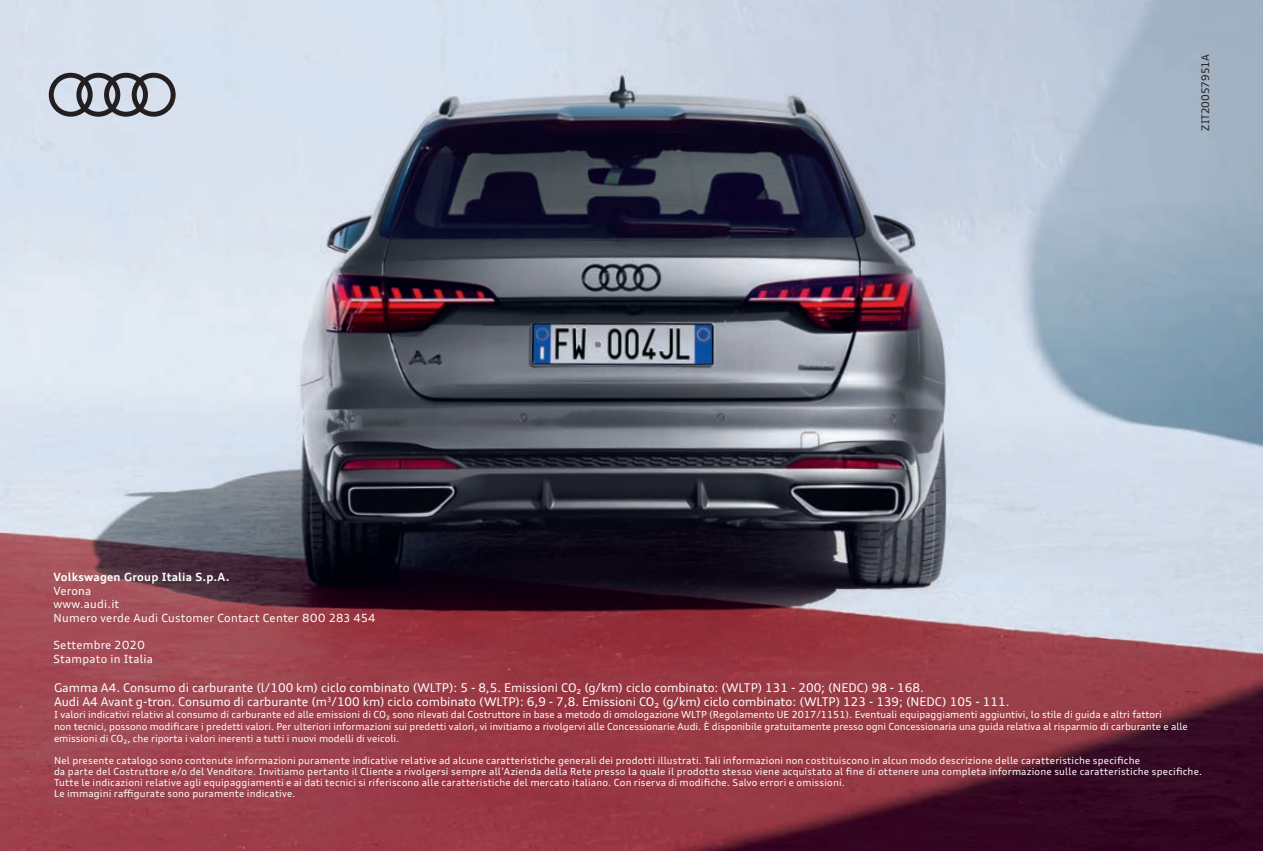
<style>
.page{position:relative;width:1263px;height:851px;background:#fff}
.page>*{position:absolute;margin:0;border:0;box-sizing:border-box;transform-origin:0 0}
.t1{font:12px "Audi Type";color:#fff}
.t2{font:11.25px "Audi Type";letter-spacing:.02em;color:#fff}
.t3{font:700 11.25px "Audi Type";letter-spacing:.02em;color:#fff}
.t4{font:10.5px "Audi Type";color:#231f20}
.t5{font:9.75px/11.7px "Audi Type";letter-spacing:.01em;color:#fff}
</style>
<div class="page">
<img style="left:79px;top:0;width:1184px;height:850px">
<img style="left:0;top:0;width:79px;height:850px">
<svg style="left:49px;top:73px;width:127px;height:44px;background:#8d919a"></svg>
<p class="t4" style="left:1199px;top:131px;width:78px;rotate:-90deg">ZIT20057951A</p>
<p class="t3" style="left:54px;top:570px;width:178px">Volkswagen Group Italia S.p.A.</p>
<p class="t2" style="left:54px;top:584px;width:39px">Verona</p>
<p class="t2" style="left:54px;top:597px;width:67px">www.audi.it</p>
<p class="t2" style="left:54px;top:611px;width:323px">Numero verde Audi Customer Contact Center 800 283 454</p>
<p class="t2" style="left:54px;top:638px;width:93px">Settembre 2020</p>
<p class="t2" style="left:54px;top:651px;width:101px">Stampato in Italia</p>
<p class="t1" style="left:54px;top:680px;width:871px">Gamma A4. Consumo di carburante (l/100 km) ciclo combinato (WLTP): 5 - 8,5. Emissioni CO₂ (g/km) ciclo combinato: (WLTP) 131 - 200; (NEDC) 98 - 168.</p>
<p class="t1" style="left:54px;top:694px;width:957px">Audi A4 Avant g-tron. Consumo di carburante (m<sup>3</sup>/100 km) ciclo combinato (WLTP): 6,9 - 7,8. Emissioni CO₂ (g/km) ciclo combinato: (WLTP) 123 - 139; (NEDC) 105 - 111.</p>
<p class="t5" style="left:54px;top:708px;width:1109px">I valori indicativi relativi al consumo di carburante ed alle emissioni di CO₂ sono rilevati dal Costruttore in base a metodo di omologazione WLTP (Regolamento UE 2017/1151). Eventuali equipaggiamenti aggiuntivi, lo stile di guida e altri fattori</p>
<p class="t5" style="left:54px;top:720px;width:1135px">non tecnici, possono modificare i predetti valori. Per ulteriori informazioni sui predetti valori, vi invitiamo a rivolgervi alle Concessionarie Audi. È disponibile gratuitamente presso ogni Concessionaria una guida relativa al risparmio di carburante e alle emissioni di CO₂, che riporta i valori inerenti a tutti i nuovi modelli di veicoli.</p>
<p class="t5" style="left:54px;top:754px;width:1087px">Nel presente catalogo sono contenute informazioni puramente indicative relative ad alcune caratteristiche generali dei prodotti illustrati. Tali informazioni non costituiscono in alcun modo descrizione delle caratteristiche specifiche</p>
<p class="t5" style="left:54px;top:765px;width:1150px;line-height:11.2px">da parte del Costruttore e/o del Venditore. Invitiamo pertanto il Cliente a rivolgersi sempre all’Azienda della Rete presso la quale il prodotto stesso viene acquistato al fine di ottenere una completa informazione sulle caratteristiche specifiche.<br>Tutte le indicazioni relative agli equipaggiamenti e ai dati tecnici si riferiscono alle caratteristiche del mercato italiano. Con riserva di modifiche. Salvo errori e omissioni.</p>
<p class="t5" style="left:54px;top:787px;width:243px">Le immagini raffigurate sono puramente indicative.</p>
</div>
